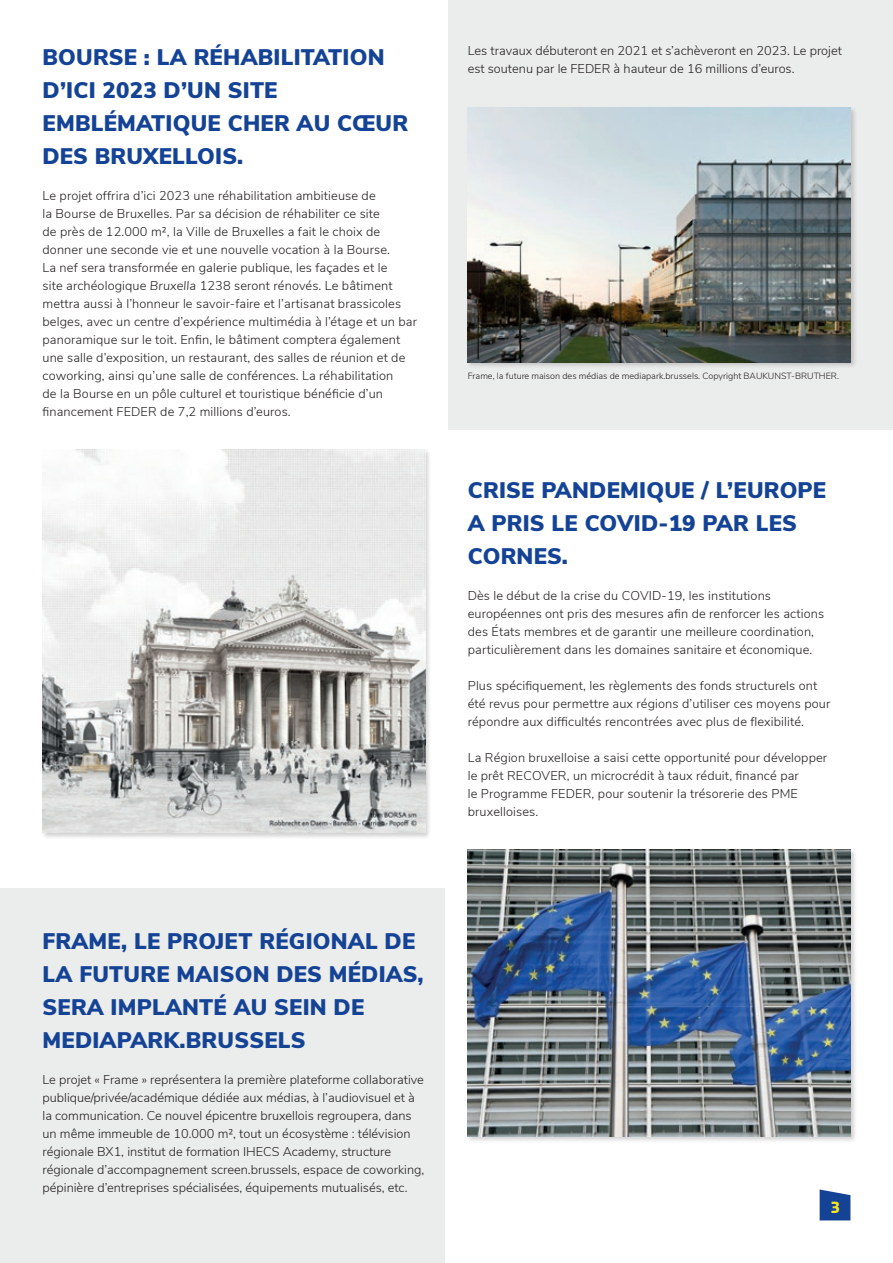
<style>
.page{position:relative;width:893px;height:1263px;background:#fff}
.page>*{position:absolute;margin:0;border:0;box-sizing:border-box;transform-origin:0 0}
.t1{font:900 22.5px/33px "Nunito Sans";letter-spacing:.01em;color:#144396}
.t2{font:700 15.15px "Sansa Pro";color:#ffe71f}
.t3{font:300 12.75px/18px "Nunito Sans";letter-spacing:.01em;color:#231f20}
.t4{font:300 9px "Nunito Sans";color:#231f20}
.s1{font-style:italic}
</style>
<div class="page">
<div style="left:449px;top:0;width:444px;height:429px;background:#ebecec"></div>
<div style="left:0;top:889px;width:444px;height:374px;background:#ebecec"></div>
<div style="left:41px;top:449px;width:391px;height:390px;background:#231f20;opacity:.2"></div>
<img style="left:43px;top:450px;width:382px;height:383px">
<div style="left:466px;top:106px;width:391px;height:263px;background:#231f20;opacity:.2"></div>
<img style="left:468px;top:107px;width:382px;height:255px">
<div style="left:466px;top:848px;width:391px;height:294px;background:#231f20;opacity:.2"></div>
<img style="left:468px;top:849px;width:382px;height:287px">
<svg style="left:820px;top:1189px;width:30px;height:31px"></svg>
<h1 class="t1" style="left:43px;top:40px;width:367px">BOURSE : LA RÉHABILITATION<br>D’ICI 2023 D’UN SITE<br>EMBLÉMATIQUE CHER AU CŒUR<br>DES BRUXELLOIS.</h1>
<p class="t3" style="left:43px;top:186px;width:376px">Le projet offrira d’ici 2023 une réhabilitation ambitieuse de<br>la Bourse de Bruxelles. Par sa décision de réhabiliter ce site<br>de près de 12.000 m², la Ville de Bruxelles a fait le choix de donner une seconde vie et une nouvelle vocation à la Bourse.<br>La nef sera transformée en galerie publique, les façades et le<br>site archéologique <span class="s1">Bruxella</span> 1238 seront rénovés. Le bâtiment mettra aussi à l’honneur le savoir-faire et l’artisanat brassicoles belges, avec un centre d’expérience multimédia à l’étage et un bar panoramique sur le toit. Enfin, le bâtiment comptera également une salle d’exposition, un restaurant, des salles de réunion et de coworking, ainsi qu’une salle de conférences. La réhabilitation<br>de la Bourse en un pôle culturel et touristique bénéficie d’un financement FEDER de 7,2 millions d’euros.</p>
<p class="t3" style="left:468px;top:41px;width:376px">Les travaux débuteront en 2021 et s’achèveront en 2023. Le projet est soutenu par le FEDER à hauteur de 16 millions d’euros.</p>
<p class="t4" style="left:468px;top:369px;width:373px">Frame, la future maison des médias de mediapark.brussels. Copyright BAUKUNST-BRUTHER.</p>
<h1 class="t1" style="left:468px;top:473px;width:360px">CRISE PANDEMIQUE / L’EUROPE<br>A PRIS LE COVID-19 PAR LES<br>CORNES.</h1>
<p class="t3" style="left:468px;top:586px;width:358px">Dès le début de la crise du COVID-19, les institutions européennes ont pris des mesures afin de renforcer les actions des États membres et de garantir une meilleure coordination, particulièrement dans les domaines sanitaire et économique.</p>
<p class="t3" style="left:468px;top:676px;width:364px">Plus spécifiquement, les règlements des fonds structurels ont été revus pour permettre aux régions d’utiliser ces moyens pour répondre aux difficultés rencontrées avec plus de flexibilité.</p>
<p class="t3" style="left:468px;top:748px;width:361px">La Région bruxelloise a saisi cette opportunité pour développer le prêt RECOVER, un microcrédit à taux réduit, financé par<br>le Programme FEDER, pour soutenir la trésorerie des PME bruxelloises.</p>
<h1 class="t1" style="left:43px;top:923px;width:383px">FRAME, LE PROJET RÉGIONAL DE<br>LA FUTURE MAISON DES MÉDIAS,<br>SERA IMPLANTÉ AU SEIN DE<br>MEDIAPARK.BRUSSELS</h1>
<p class="t3" style="left:43px;top:1069px;width:383px">Le projet « Frame » représentera la première plateforme collaborative publique/privée/académique dédiée aux médias, à l’audiovisuel et à la communication. Ce nouvel épicentre bruxellois regroupera, dans un même immeuble de 10.000 m², tout un écosystème : télévision régionale BX1, institut de formation IHECS Academy, structure régionale d’accompagnement screen.brussels, espace de coworking, pépinière d’entreprises spécialisées, équipements mutualisés, etc.</p>
<p class="t2" style="left:830px;top:1197px;width:11px">3</p>
</div>
